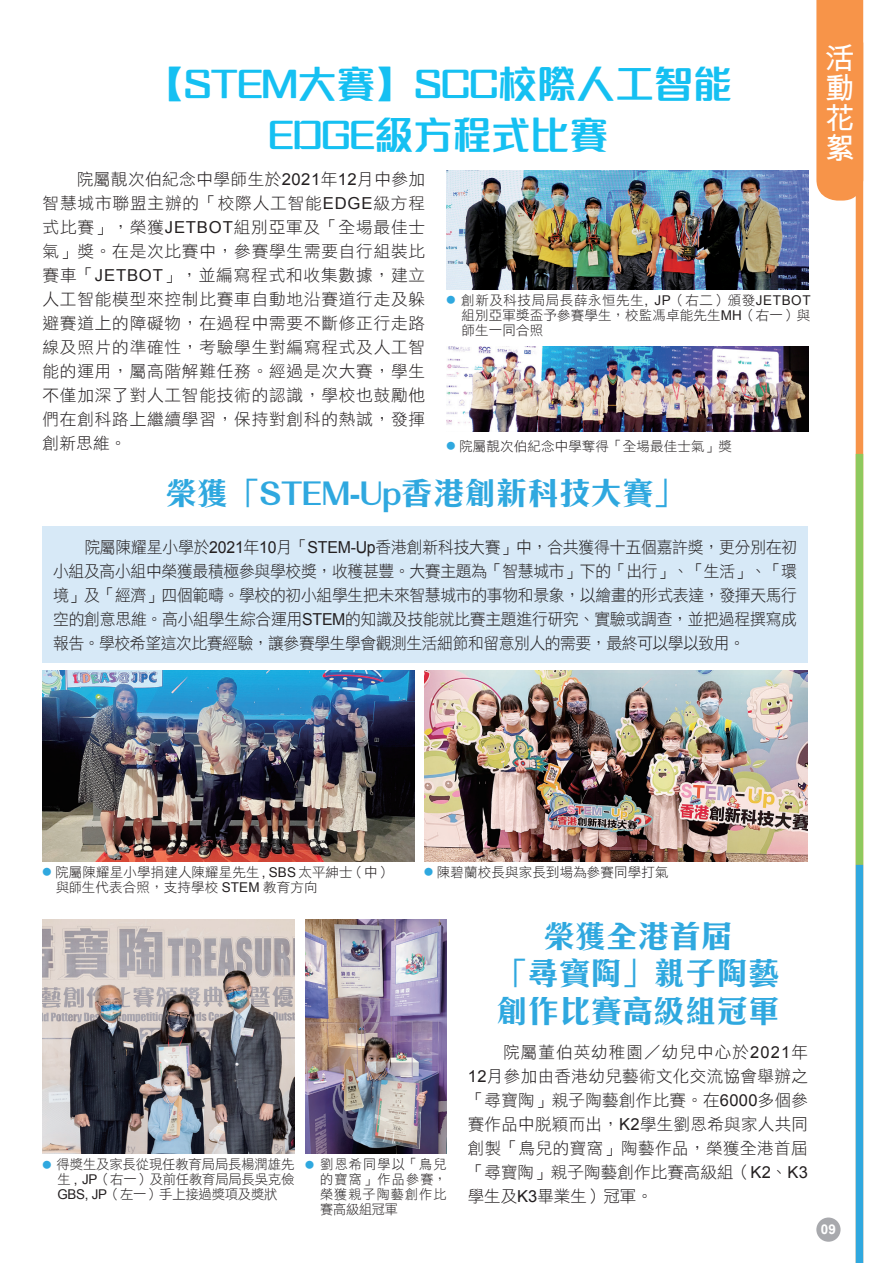
<style>
.page{position:relative;width:893px;height:1263px;background:#fff}
.page>*{position:absolute;margin:0;border:0;box-sizing:border-box;transform-origin:0 0}
.蓝标1{font:700 39px "M Finance HK";color:#15c0f2}
.藍標_2{font:700 31.5px "C Hei 3 HK";color:#2fa8df}
.t1{font:700 30px/30px "M Hei HK";color:#fff;text-align:justify}
.内文1{font:16.5px/24px "DF Hei Std W3";letter-spacing:.015em;color:#231f20;text-align:justify}
.内文1-2{font:16.5px/24px "DF Hei Std W3";letter-spacing:.015em;color:#231f20;text-align:justify;scale:.96 1}
.照片{font:13.5px/15px "DF Hei Std W3";letter-spacing:.01em;color:#231f20;text-align:justify}
.t2{font:700 13.5px "Arial";color:#fff}
.s1{font-family:"Arial"}
.s2{font-size:9px;color:#2fa8df}
.s3{font-family:"Noto Sans CJ Ktc";font-weight:300}
</style>
<div class="page">
<img style="left:446px;top:171px;width:362px;height:118px">
<img style="left:446px;top:346px;width:362px;height:86px">
<div style="left:43px;top:527px;width:765px;height:136px;background:#d7e9f7"></div>
<img style="left:43px;top:670px;width:372px;height:191px">
<img style="left:424px;top:670px;width:384px;height:191px">
<img style="left:43px;top:919px;width:251px;height:234px">
<img style="left:305px;top:919px;width:141px;height:234px">
<div style="left:856px;top:43px;width:7px;height:1220px;background:#f79449"></div>
<div style="left:856px;top:454px;width:7px;height:411px;background:#8ec95d"></div>
<div style="left:856px;top:865px;width:7px;height:398px;background:#2fa8df"></div>
<div style="left:816px;top:0;width:47px;height:201px;background:#f79449"></div>
<div style="left:816px;top:1217px;width:24px;height:25px;background:#a8a9ad;border-radius:50%"></div>
<p class="蓝标1" style="left:145px;top:55px;width:589px">【STEM大賽】SCC校際人工智能</p>
<p class="蓝标1" style="left:269px;top:106px;width:341px">EDGE級方程式比賽</p>
<p class="内文1" style="left:43px;top:167px;width:384px;text-indent:34px">院屬靚次伯紀念中學師生於<span class="s1">2021</span>年<span class="s1">12</span>月中參加智慧城市聯盟主辦的「校際人工智能<span class="s1">EDGE</span>級方程式比賽」，榮獲<span class="s1">JETBOT</span>組別亞軍及「全場最佳士氣」獎。在是次比賽中，參賽學生需要自行組裝比賽車「<span class="s1">JETBOT</span>」，並編寫程式和收集數據，建立人工智能模型來控制比賽車自動地沿賽道行走及躲避賽道上的障礙物，在過程中需要不斷修正行走路線及照片的準確性，考驗學生對編寫程式及人工智能的運用，屬高階解難任務。經過是次大賽，學生不僅加深了對人工智能技術的認識，學校也鼓勵他們在創科路上繼續學習，保持對創科的熱誠，發揮創新思維。</p>
<p class="照片" style="left:461px;top:292px;width:351px;text-indent:-15px"><span class="s2">●</span> 創新及科技局局長薛永恒先生<span class="s1">, JP</span>（右二）頒發<span class="s1">JETBOT</span>組別亞軍<span class="s3">奬</span>盃予參賽學生，校監馮卓能先生<span class="s1">MH</span>（右一）與師生一同合照</p>
<p class="照片" style="left:446px;top:438px;width:287px"><span class="s2">●</span> 院屬靚次伯紀念中學奪得「全場最佳士氣」獎</p>
<p class="藍標_2" style="left:165px;top:469px;width:521px">榮獲「STEM-Up香港創新科技大賽」</p>
<p class="内文1-2" style="left:53px;top:534px;width:777px;text-indent:31px">院屬陳耀星小學於<span class="s1">2021</span>年<span class="s1">10</span>月「<span class="s1">STEM-Up</span>香港創新科技大賽」中，合共獲得十五個嘉許獎，更分別在初小組及高小組中榮獲最積極參與學校獎，收穫甚豐。大賽主題為「智慧城市」下的「出行」、「生活」、「環境」及「經濟」四個範疇。學校的初小組學生把未來智慧城市的事物和景象，以繪畫的形式表達，發揮天馬行空的創意思維。高小組學生綜合運用<span class="s1">STEM</span>的知識及技能就比賽主題進行研究、實驗或調查，並把過程撰寫成報告。學校希望這次比賽經驗，讓參賽學生學會觀測生活細節和留意別人的需要，最終可以學以致用。</p>
<p class="t1" style="left:825px;top:41px;width:30px">活動花絮</p>
<p class="照片" style="left:56px;top:864px;width:337px;text-indent:-14px"><span class="s2">●</span> 院屬陳耀星小學捐建人陳耀星先生 <span class="s1">, SBS</span> 太平紳士（中）與師生代表合照，支持學校 <span class="s1">STEM</span> 教育方向</p>
<p class="照片" style="left:424px;top:864px;width:246px"><span class="s2">●</span> 陳碧蘭校長與家長到場為參賽同學打氣</p>
<p class="照片" style="left:58px;top:1157px;width:238px;text-indent:-15px"><span class="s2">●</span> 得獎生及家長從現任教育局局長楊潤雄先生 <span class="s1">, JP</span>（右一）及前任教育局局長吳克儉<span class="s1">GBS, JP</span>（左一）手上接過獎項及獎狀</p>
<p class="照片" style="left:320px;top:1157px;width:128px;text-indent:-15px"><span class="s2">●</span> 劉恩希同學以「鳥兒的寶窩」作品參賽，榮獲親子陶藝創作比賽高級組冠軍</p>
<p class="藍標_2" style="left:543px;top:912px;width:190px">榮獲全港首屆</p>
<p class="藍標_2" style="left:496px;top:949px;width:285px">「尋寶陶」親子陶藝</p>
<p class="藍標_2" style="left:496px;top:987px;width:285px">創作比賽高級組冠軍</p>
<p class="内文1" style="left:468px;top:1040px;width:342px;text-indent:35px">院屬董伯英幼稚園／幼兒中心於<span class="s1">2021</span>年<span class="s1">12</span>月參加由香港幼兒藝術文化交流協會舉辦之「尋寶陶」親子陶藝創作比賽。在<span class="s1">6000</span>多個參賽作品中脫穎而出，<span class="s1">K2</span>學生劉恩希與家人共同創製「鳥兒的寶窩」陶藝作品，榮獲全港首屆「尋寶陶」親子陶藝創作比賽高級組（<span class="s1">K2</span>、<span class="s1">K3</span>學生及<span class="s1">K3</span>畢業生）冠軍。</p>
<p class="t2" style="left:821px;top:1221px;width:17px">09</p>
</div>
